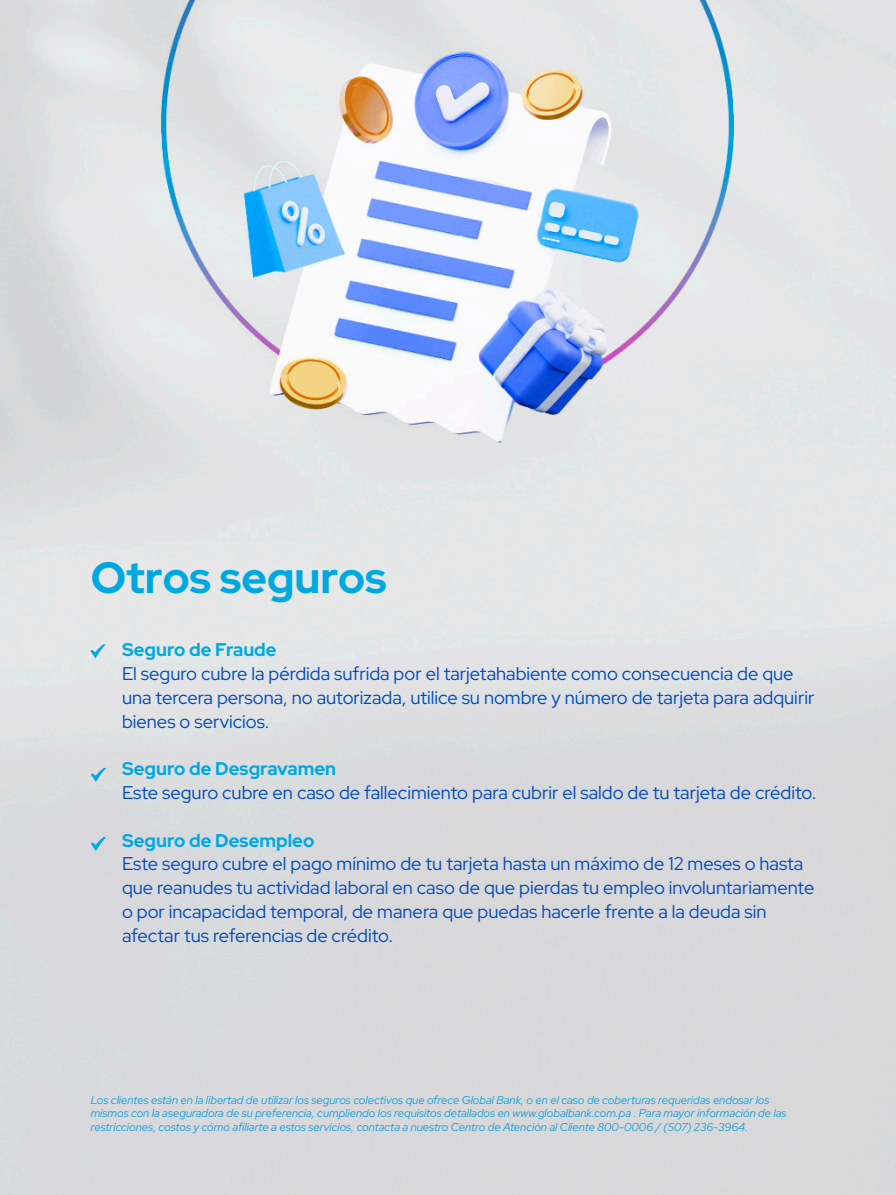
<style>
.page{position:relative;width:896px;height:1195px;background:#fff}
.page>*{position:absolute;margin:0;border:0;box-sizing:border-box;transform-origin:0 0}
.t1{font:700 43.75px "Red Hat Display";color:#00a8e2}
.t2{font:300 18.38px/23.8px "Red Hat Display";color:#004aba}
.t3{font:700 18.38px "Red Hat Display";color:#00a8e2}
.t4{font:italic 300 11.38px/13.7px "Red Hat Display";color:#15a0d9}
</style>
<div class="page">
<img style="left:0;top:0;width:896px;height:1194px">
<svg style="left:90px;top:644px;width:16px;height:14px"></svg>
<svg style="left:91px;top:767px;width:15px;height:14px"></svg>
<svg style="left:91px;top:837px;width:15px;height:13px"></svg>
<h1 class="t1" style="left:91px;top:549px;width:297px">Otros seguros</h1>
<p class="t3" style="left:122px;top:637px;width:156px">Seguro de Fraude</p>
<p class="t2" style="left:122px;top:661px;width:694px">El seguro cubre la pérdida sufrida por el tarjetahabiente como consecuencia de que una tercera persona, no autorizada, utilice su nombre y número de tarjeta para adquirir bienes o servicios.</p>
<p class="t3" style="left:122px;top:756px;width:216px">Seguro de Desgravamen</p>
<p class="t2" style="left:122px;top:780px;width:696px">Este seguro cubre en caso de fallecimiento para cubrir el saldo de tu tarjeta de crédito.</p>
<p class="t3" style="left:122px;top:828px;width:194px">Seguro de Desempleo</p>
<p class="t2" style="left:122px;top:851px;width:694px">Este seguro cubre el pago mínimo de tu tarjeta hasta un máximo de 12 meses o hasta que reanudes tu actividad laboral en caso de que pierdas tu empleo involuntariamente o por incapacidad temporal, de manera que puedas hacerle frente a la deuda sin afectar tus referencias de crédito.</p>
<p class="t4" style="left:91px;top:1092px;width:697px">Los clientes están en la libertad de utilizar los seguros colectivos que ofrece Global Bank, o en el caso de coberturas requeridas endosar los mismos con la aseguradora de su preferencia, cumpliendo los requisitos detallados en www.globalbank.com.pa . Para mayor información de las restricciones, costos y cómo afiliarte a estos servicios, contacta a nuestro Centro de Atención al Cliente 800-0006 / (507) 236-3964.</p>
</div>
